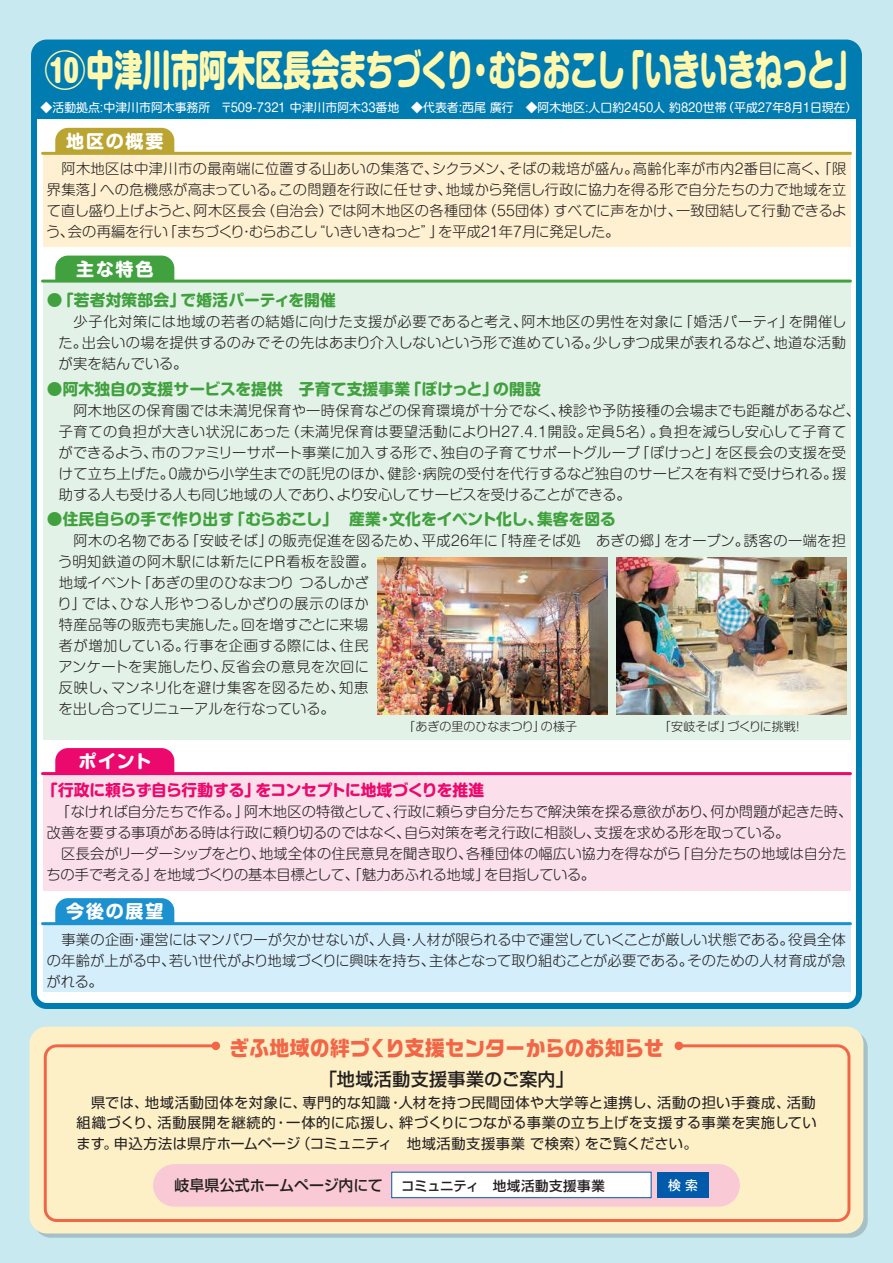
<style>
.page{position:relative;width:893px;height:1263px;background:#c8e9f0}
.page>*{position:absolute;margin:0;border:0;box-sizing:border-box;transform-origin:0 0}
.t1{font:800 42px "Shin M Go Pro";letter-spacing:-.015em;color:#fff8ae}
.t2{font:700 21px "Ro G San Srf Std";color:#f26648;scale:.96 1}
.t3{font:700 18px "Shin M Go Pro";letter-spacing:.1em;color:#fff}
.t4{font:500 18px "Shin Go Pro";letter-spacing:.02em;color:#231f20}
.t5{font:700 15.75px "Shin M Go Pro";letter-spacing:.01em;color:#40a13e}
.t6{font:700 15.75px "Shin M Go Pro";letter-spacing:-.01em;color:#40a13e}
.t7{font:700 15.75px "Shin M Go Pro";letter-spacing:-.02em;color:#ec096d}
.t8{font:300 14.25px/21px "Shin M Go Pro";letter-spacing:.005em;color:#231f20;text-align:justify}
.t9{font:300 14.25px/21px "Shin M Go Pro";letter-spacing:.025em;color:#231f20}
.t10{font:14.25px/20.2px "Shin Go Pro";letter-spacing:.015em;color:#231f20;text-align:justify}
.t11{font:500 13.5px "Shin Go Pro";letter-spacing:.035em;color:#231f20}
.t12{font:13.5px "Osaka";color:#fff}
.t13{font:12px "Shin M Go Pro";color:#fff}
.t14{font:300 12px "Shin M Go Pro";color:#231f20}
.s1{font-size:15px}
</style>
<div class="page">
<div style="left:34px;top:1031px;width:834px;height:207px;border:9px solid #231f20;border-radius:13px"></div>
<div style="left:34px;top:1031px;width:825px;height:198px;background:#fef0c6;border-radius:13px"></div>
<div style="left:30px;top:1026px;width:833px;height:207px;border:9px solid #fef0c6;border-radius:13px"></div>
<div style="left:44px;top:1044px;width:806px;height:178px;border:3px solid #f26648;border-radius:11px"></div>
<div style="left:34px;top:43px;width:825px;height:963px;background:#fff;border-radius:13px"></div>
<div style="left:31px;top:40px;width:831px;height:969px;border:6px solid #007cb0;border-radius:13px"></div>
<div style="left:34px;top:43px;width:825px;height:76px;background:#007cb0"></div>
<div style="left:212px;top:1041px;width:8px;height:9px;background:#f26648;border-radius:50%"></div>
<div style="left:675px;top:1041px;width:8px;height:9px;background:#f26648;border-radius:50%"></div>
<div style="left:43px;top:153px;width:807px;height:94px;background:#fef0d0"></div>
<div style="left:43px;top:773px;width:807px;height:118px;background:#fbdfeb"></div>
<div style="left:43px;top:924px;width:807px;height:68px;background:#d4effb"></div>
<div style="left:43px;top:281px;width:807px;height:458px;background:#e3f2e7"></div>
<div style="left:153px;top:1164px;width:587px;height:42px;background:#f9cad5;border-radius:21px"></div>
<img style="left:617px;top:557px;width:229px;height:158px">
<img style="left:378px;top:557px;width:229px;height:158px">
<div style="left:55px;top:256px;width:119px;height:24px;background:#40a13e"></div>
<div style="left:55px;top:128px;width:119px;height:24px;background:#bba532"></div>
<hr style="left:43px;top:280px;width:807px;height:3px;background:#40a13e">
<hr style="left:43px;top:772px;width:807px;height:3px;background:#ec096d">
<hr style="left:43px;top:152px;width:807px;height:3px;background:#bba532">
<div style="left:55px;top:748px;width:119px;height:24px;background:#ec096d"></div>
<hr style="left:43px;top:922px;width:807px;height:3px;background:#1d90d0">
<svg style="left:55px;top:898px;width:119px;height:24px;background:#2493d1"></svg>
<div style="left:391px;top:1172px;width:260px;height:26px;background:#fff;border:1px solid #015aaa"></div>
<div style="left:658px;top:1172px;width:51px;height:26px;background:#015aaa"></div>
<h1 class="t1" style="left:44px;top:36px;width:819px">⑩中津川市阿木区長会まちづくり・むらおこし「いきいきねっと」</h1>
<p class="t13" style="left:41px;top:98px;width:818px">◆活動拠点:中津川市阿木事務所　〒509-7321 中津川市阿木33番地　◆代表者:西尾 廣行　◆阿木地区:人口約2450人 約820世帯（平成27年8月1日現在）</p>
<p class="t3" style="left:66px;top:126px;width:99px">地区の概要</p>
<p class="t8" style="left:46px;top:156px;width:802px">　阿木地区は中津川市の最南端に位置する山あいの集落で、シクラメン、そばの栽培が盛ん。高齢化率が市内2番目に高く、「限界集落」への危機感が高まっている。この問題を行政に任せず、地域から発信し行政に協力を得る形で自分たちの力で地域を立て直し盛り上げようと、阿木区長会（自治会）では阿木地区の各種団体（55団体）すべてに声をかけ、一致団結して行動できるよう、会の再編を行い「まちづくり・むらおこし“いきいきねっと”」を平成21年7月に発足した。</p>
<p class="t3" style="left:76px;top:254px;width:79px">主な特色</p>
<p class="t5" style="left:47px;top:287px;width:290px">●「若者対策部会」で婚活パーティを開催</p>
<p class="t8" style="left:59px;top:310px;width:789px">　少子化対策には地域の若者の結婚に向けた支援が必要であると考え、阿木地区の男性を対象に「婚活パーティ」を開催した。出会いの場を提供するのみでその先はあまり介入しないという形で進めている。少しずつ成果が表れるなど、地道な活動が実を結んでいる。</p>
<p class="t5" style="left:47px;top:376px;width:495px">●阿木独自の支援サービスを提供　子育て支援事業「ぽけっと」の開設</p>
<p class="t8" style="left:59px;top:398px;width:803px;text-align:left">　阿木地区の保育園では未満児保育や一時保育などの保育環境が十分でなく、検診や予防接種の会場までも距離があるなど、子育ての負担が大きい状況にあった（未満児保育は要望活動によりH27.4.1開設。定員5名）。負担を減らし安心して子育てができるよう、市のファミリーサポート事業に加入する形で、独自の子育てサポートグループ「ぽけっと」を区長会の支援を受けて立ち上げた。0歳から小学生までの託児のほか、健診・病院の受付を代行するなど独自のサービスを有料で受けられる。援助する人も受ける人も同じ地域の人であり、より安心してサービスを受けることができる。</p>
<p class="t6" style="left:47px;top:506px;width:571px">●住民自らの手で作り出す「むらおこし」　産業・文化をイベント化し、集客を図る</p>
<p class="t9" style="left:58px;top:529px;width:790px">　阿木の名物である「安岐そば」の販売促進を図るため、平成26年に「特産そば処　あぎの郷」をオープン。誘客の一端を担う明知鉄道の阿木駅には新たにＰＲ看板を設置。<br>地域イベント「あぎの里のひなまつり つるしかざ<br>り」では、ひな人形やつるしかざりの展示のほか<br>特産品等の販売も実施した。回を増すごとに来場<br>者が増加している。行事を企画する際には、住民<br>アンケートを実施したり、反省会の意見を次回に<br>反映し、マンネリ化を避け集客を図るため、知恵<br>を出し合ってリニューアルを行なっている。</p>
<p class="t3" style="left:78px;top:747px;width:75px">ポイント</p>
<p class="t14" style="left:403px;top:717px;width:175px">「あぎの里のひなまつり」の様子</p>
<p class="t14" style="left:659px;top:717px;width:146px">「安岐そば」づくりに挑戦！</p>
<p class="t7" style="left:42px;top:777px;width:444px">「行政に頼らず自ら行動する」をコンセプトに地域づくりを推進</p>
<p class="t8" style="left:47px;top:800px;width:807px;text-align:left">　「なければ自分たちで作る。」阿木地区の特徴として、行政に頼らず自分たちで解決策を探る意欲があり、何か問題が起きた時、改善を要する事項がある時は行政に頼り切るのではなく、自ら対策を考え行政に相談し、支援を求める形を取っている。<br>　区長会がリーダーシップをとり、地域全体の住民意見を聞き取り、各種団体の幅広い協力を得ながら「自分たちの地域は自分たちの手で考える」を地域づくりの基本目標として、「魅力あふれる地域」を目指している。</p>
<p class="t3" style="left:66px;top:897px;width:99px">今後の展望</p>
<p class="t8" style="left:47px;top:927px;width:801px">　事業の企画・運営にはマンパワーが欠かせないが、人員・人材が限られる中で運営していくことが厳しい状態である。役員全体の年齢が上がる中、若い世代がより地域づくりに興味を持ち、主体となって取り組むことが必要である。そのための人材育成が急がれる。</p>
<h2 class="t2" style="left:229px;top:1034px;width:454px">ぎふ地域の絆づくり支援センターからのお知らせ</h2>
<p class="t4" style="left:319px;top:1064px;width:256px">「地域活動支援事業のご案内」</p>
<p class="t10" style="left:77px;top:1091px;width:742px">　県では、地域活動団体を対象に、専門的な知識・人材を持つ民間団体や大学等と連携し、活動の担い手養成、活動組織づくり、活動展開を継続的・一体的に応援し、絆づくりにつながる事業の立ち上げを支援する事業を実施しています。申込方法は県庁ホームページ（コミュニティ　地域活動支援事業 で検索）をご覧ください。</p>
<p class="t11" style="left:174px;top:1174px;width:432px"><span class="s1">岐阜県公式ホームページ内にて</span> コミュニティ　地域活動支援事業</p>
<p class="t12" style="left:668px;top:1176px;width:32px">検 索</p>
</div>
